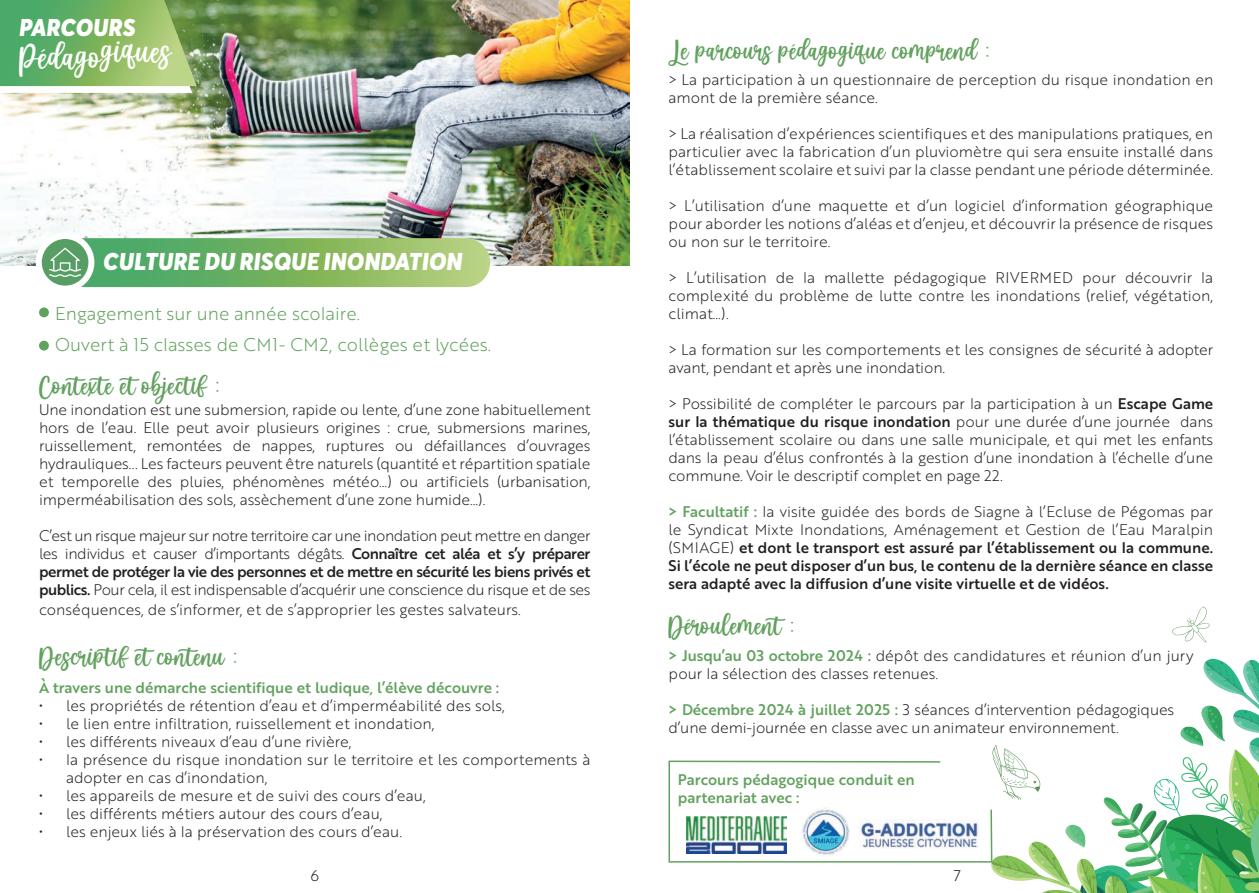
<style>
.page{position:relative;width:1259px;height:893px;background:#fff}
.page>*{position:absolute;margin:0;border:0;box-sizing:border-box;transform-origin:0 0}
.t1{font:48px "Baby Aletha";color:#fff}
.t2{font:37.5px "Baby Aletha";color:#62a15e}
.t3{font:italic 900 24px "Averta";color:#fff}
.t4{font:18px/31.5px "Brother 1816 Light";color:#62a15e}
.t5{font:15px/18px "Brother 1816 Light";color:#231f20}
.t6{font:15px/18px "Brother 1816 Medium";color:#231f20;text-align:justify}
.t7{font:15px/18px "Brother 1816 Light";letter-spacing:-.03em;color:#231f20}
.t8{font:15px/18px "Brother 1816 Medium";color:#62a15e}
.t9{font:15px "Brother 1816 Medium";letter-spacing:-.03em;color:#231f20}
.s1{font-family:"Brother 1816 Medium"}
.s2{font-family:"Brother 1816 Light"}
.s3{font-family:"Brother 1816 Medium";color:#62a15e}
</style>
<div class="page">
<img style="left:0;top:0;width:629px;height:266px">
<svg style="left:58px;top:238px;width:432px;height:49px;background:#7bb767"></svg>
<div style="left:39px;top:307px;width:10px;height:10px;background:#62a15e;border-radius:50%"></div>
<div style="left:39px;top:341px;width:10px;height:10px;background:#62a15e;border-radius:50%"></div>
<svg style="left:39px;top:236px;width:52px;height:53px"></svg>
<div style="left:36px;top:233px;width:58px;height:59px;border:6px solid #fff;border-radius:50%"></div>
<svg style="left:49px;top:248px;width:32px;height:29px"></svg>
<svg style="left:1172px;top:606px;width:37px;height:36px"></svg>
<svg style="left:0;top:0;width:197px;height:93px;background:#82b971"></svg>
<svg style="left:668px;top:659px;width:591px;height:234px"></svg>
<img style="left:859px;top:819px;width:119px;height:30px">
<h3 class="t3" style="left:19px;top:12px;width:118px">PARCOURS</h3>
<h1 class="t1" style="left:19px;top:33px;width:154px">Pédagogiques</h1>
<h3 class="t3" style="left:103px;top:246px;width:361px">CULTURE DU RISQUE INONDATION</h3>
<p class="t4" style="left:55px;top:297px;width:437px">Engagement sur une année scolaire.<br>Ouvert à 15 classes de CM1- CM2, collèges et lycées.</p>
<h2 class="t2" style="left:39px;top:369px;width:184px">Contexte et objectif :</h2>
<p class="t5" style="left:39px;top:400px;width:553px;text-align:justify">Une inondation est une submersion, rapide ou lente, d’une zone habituellement hors de l’eau. Elle peut avoir plusieurs origines : crue, submersions marines, ruissellement, remontées de nappes, ruptures ou défaillances d’ouvrages hydrauliques... Les facteurs peuvent être naturels (quantité et répartition spatiale et temporelle des pluies, phénomènes météo…) ou artificiels (urbanisation, imperméabilisation des sols, assèchement d’une zone humide…).</p>
<p class="t7" style="left:39px;top:526px;width:553px">C’est un risque majeur sur notre territoire car une inondation peut mettre en danger les individus et causer d’importants dégâts. <span class="s1">Connaître cet aléa et s’y préparer</span></p>
<p class="t9" style="left:39px;top:561px;width:553px">permet de protéger la vie des personnes et de mettre en sécurité les biens privés et</p>
<p class="t5" style="left:39px;top:580px;width:553px;line-height:19.8px"><span class="s1">publics.</span> Pour cela, il est indispensable d’acquérir une conscience du risque et de ses conséquences, de s’informer, et de s’approprier les gestes salvateurs.</p>
<h2 class="t2" style="left:39px;top:639px;width:201px">Descriptif et contenu :</h2>
<p class="t8" style="left:39px;top:678px;width:462px">À travers une démarche scientifique et ludique, l’élève découvre :</p>
<p class="t5" style="left:39px;top:696px;width:467px">• les propriétés de rétention d’eau et d’imperméabilité des sols,</p>
<p class="t5" style="left:39px;top:714px;width:397px">• le lien entre infiltration, ruissellement et inondation,</p>
<p class="t5" style="left:39px;top:732px;width:314px">• les différents niveaux d’eau d’une rivière,</p>
<p class="t5" style="left:66px;top:750px;width:526px;text-indent:-27px">• la présence du risque inondation sur le territoire et les comportements à adopter en cas d’inondation,</p>
<p class="t5" style="left:39px;top:786px;width:388px">• les appareils de mesure et de suivi des cours d’eau,</p>
<p class="t5" style="left:39px;top:804px;width:345px">• les différents métiers autour des cours d’eau,</p>
<p class="t5" style="left:39px;top:822px;width:365px">• les enjeux liés à la préservation des cours d’eau.</p>
<h2 class="t2" style="left:668px;top:34px;width:324px">Le parcours pédagogique comprend :</h2>
<p class="t5" style="left:668px;top:70px;width:546px">&gt; La participation à un questionnaire de perception du risque inondation en amont de la première séance.</p>
<p class="t5" style="left:668px;top:124px;width:546px;text-align:justify">&gt; La réalisation d’expériences scientifiques et des manipulations pratiques, en particulier avec la fabrication d’un pluviomètre qui sera ensuite installé dans l’établissement scolaire et suivi par la classe pendant une période déterminée.</p>
<p class="t5" style="left:668px;top:196px;width:546px;text-align:justify">&gt; L’utilisation d’une maquette et d’un logiciel d’information géographique pour aborder les notions d’aléas et d’enjeu, et découvrir la présence de risques ou non sur le territoire.</p>
<p class="t5" style="left:668px;top:268px;width:546px;text-align:justify">&gt; L’utilisation de la mallette pédagogique RIVERMED pour découvrir la complexité du problème de lutte contre les inondations (relief, végétation, climat…).</p>
<p class="t5" style="left:668px;top:340px;width:546px">&gt; La formation sur les comportements et les consignes de sécurité à adopter avant, pendant et après une inondation.</p>
<p class="t5" style="left:668px;top:394px;width:546px">&gt; Possibilité de compléter le parcours par la participation à un <span class="s1">Escape Game</span></p>
<p class="t6" style="left:668px;top:412px;width:546px">sur la thématique du risque inondation <span class="s2">pour une durée d’une journée dans</span></p>
<p class="t5" style="left:668px;top:430px;width:546px;text-align:justify">l’établissement scolaire ou dans une salle municipale, et qui met les enfants dans la peau d’élus confrontés à la gestion d’une inondation à l’échelle d’une commune. Voir le descriptif complet en page 22.</p>
<p class="t5" style="left:668px;top:502px;width:546px"><span class="s3">&gt; Facultatif :</span> la visite guidée des bords de Siagne à l’Ecluse de Pégomas par le Syndicat Mixte Inondations, Aménagement et Gestion de l’Eau Maralpin</p>
<p class="t6" style="left:668px;top:538px;width:546px"><span class="s2">(SMIAGE)</span> et dont le transport est assuré par l’établissement ou la commune.<br>Si l’école ne peut disposer d’un bus, le contenu de la dernière séance en classe sera adapté avec la diffusion d’une visite virtuelle et de vidéos.</p>
<h2 class="t2" style="left:668px;top:609px;width:129px">Déroulement :</h2>
<p class="t5" style="left:668px;top:646px;width:526px"><span class="s3">&gt; Jusqu’au 03 octobre 2024 :</span> dépôt des candidatures et réunion d’un jury pour la sélection des classes retenues.</p>
<p class="t5" style="left:668px;top:700px;width:507px"><span class="s3">&gt; Décembre 2024 à juillet 2025 :</span> 3 séances d’intervention pédagogiques d’une demi-journée en classe avec un animateur environnement.</p>
<p class="t8" style="left:678px;top:770px;width:238px">Parcours pédagogique conduit en partenariat avec :</p>
<p class="t5" style="left:310px;top:866px;width:10px">6</p>
<p class="t5" style="left:954px;top:866px;width:9px">7</p>
</div>
